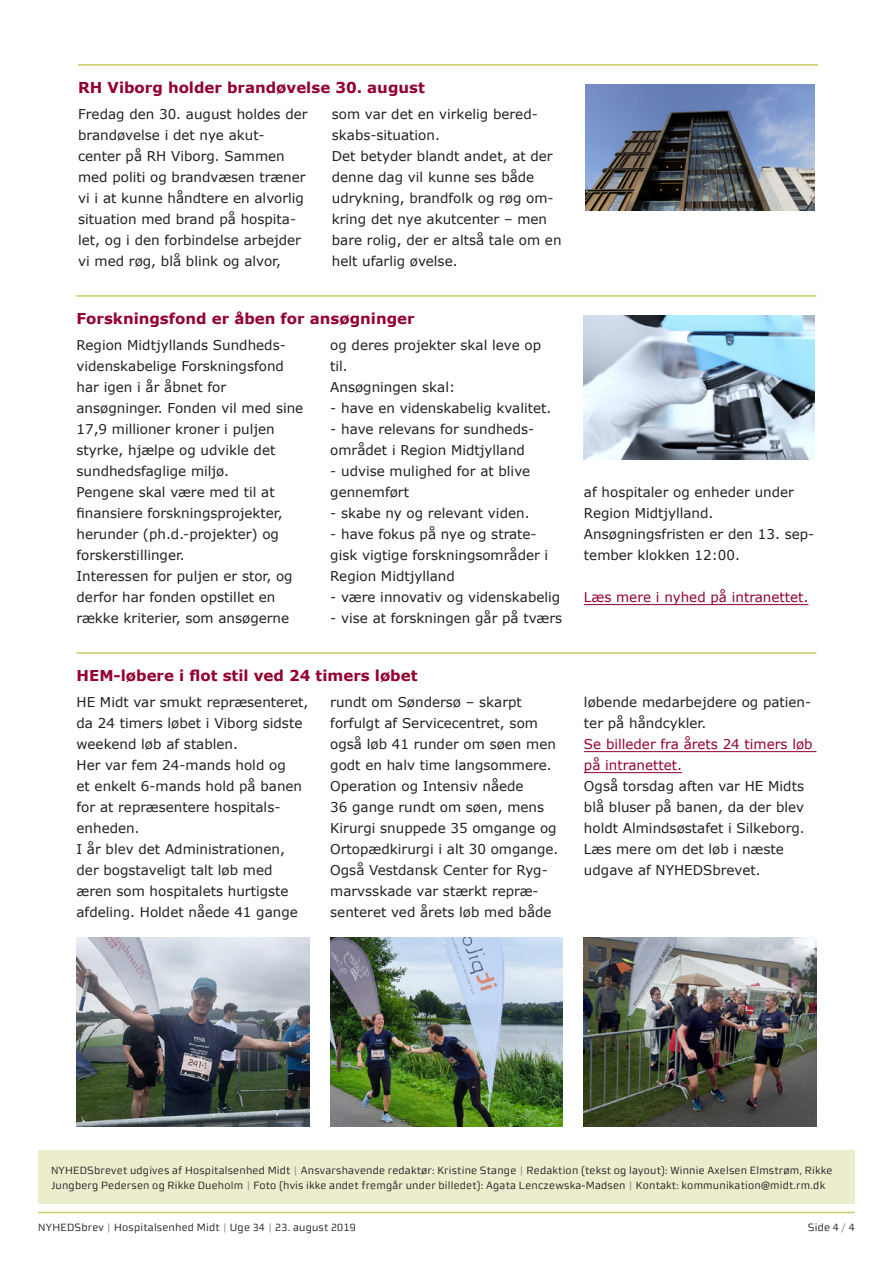
<style>
.page{position:relative;width:893px;height:1263px;background:#fff}
.page>*{position:absolute;margin:0;border:0;box-sizing:border-box;transform-origin:0 0}
.Over_m_streg_-_HEM{font:700 15px "Verdana";color:#940130}
.Brød_-_HEM{font:13.5px/21px "Verdana";color:#231f20}
.Brød_-_HEM-2{font:13.5px "Verdana";color:#940130}
.t1{font:10.5px/15px "midtsans";letter-spacing:.02em;color:#231f20}
.s1{color:#940130}
.s2{color:#8a8c8f}
</style>
<div class="page">
<hr style="left:38px;top:1212px;width:817px;height:1px;background:#cbcb65">
<div style="left:38px;top:1150px;width:817px;height:53px;background:#ecedcd"></div>
<hr style="left:78px;top:64px;width:740px;height:2px;background:#cbcb65">
<img style="left:586px;top:84px;width:229px;height:126px">
<hr style="left:77px;top:295px;width:739px;height:2px;background:#cbcb65">
<hr style="left:584px;top:604px;width:224px;height:1px;background:#940130">
<img style="left:584px;top:315px;width:231px;height:144px">
<hr style="left:77px;top:652px;width:739px;height:2px;background:#cbcb65">
<hr style="left:584px;top:751px;width:232px;height:1px;background:#940130">
<hr style="left:584px;top:772px;width:98px;height:1px;background:#940130">
<img style="left:77px;top:938px;width:232px;height:189px">
<img style="left:330px;top:938px;width:233px;height:189px">
<img style="left:584px;top:938px;width:232px;height:189px">
<p class="Over_m_streg_-_HEM" style="left:78px;top:77px;width:348px">RH Viborg holder brandøvelse 30. august</p>
<p class="Brød_-_HEM" style="left:78px;top:103px;width:231px">Fredag den 30. august holdes der brandøvelse i det nye akut-</p>
<p class="Brød_-_HEM" style="left:78px;top:145px;width:229px">center på RH Viborg. Sammen med politi og brandvæsen træner vi i at kunne håndtere en alvorlig situation med brand på hospita&shy;let, og i den forbindelse arbejder vi med røg, blå blink og alvor,</p>
<p class="Brød_-_HEM" style="left:332px;top:103px;width:231px">som var det en virkelig bered&shy;skabs-situation.<br>Det betyder blandt andet, at der denne dag vil kunne ses både udrykning, brandfolk og røg om&shy;kring det nye akutcenter – men bare rolig, der er altså tale om en helt ufarlig øvelse.</p>
<p class="Over_m_streg_-_HEM" style="left:77px;top:308px;width:340px">Forskningsfond er åben for ansøgninger</p>
<p class="Brød_-_HEM" style="left:77px;top:334px;width:211px">Region Midtjyllands Sundheds-</p>
<p class="Brød_-_HEM" style="left:77px;top:355px;width:209px">videnskabelige Forskningsfond har igen i år åbnet for</p>
<p class="Brød_-_HEM" style="left:77px;top:397px;width:228px">ansøgninger. Fonden vil med sine<br>17,9 millioner kroner i puljen styrke, hjælpe og udvikle det sundhedsfaglige miljø.</p>
<p class="Brød_-_HEM" style="left:77px;top:481px;width:208px">Pengene skal være med til at finansiere forskningsprojekter, herunder (ph.d.-projekter) og forskerstillinger.</p>
<p class="Brød_-_HEM" style="left:77px;top:565px;width:218px">Interessen for puljen er stor, og derfor har fonden opstillet en række kriterier, som ansøgerne</p>
<p class="Brød_-_HEM" style="left:330px;top:334px;width:212px">og deres projekter skal leve op til.</p>
<p class="Brød_-_HEM" style="left:330px;top:376px;width:126px">Ansøgningen skal:</p>
<p class="Brød_-_HEM" style="left:330px;top:397px;width:223px">- have en videnskabelig kvalitet.</p>
<p class="Brød_-_HEM" style="left:330px;top:418px;width:205px">- have relevans for sundheds&shy;området i Region Midtjylland</p>
<p class="Brød_-_HEM" style="left:330px;top:460px;width:201px">- udvise mulighed for at blive gennemført</p>
<p class="Brød_-_HEM" style="left:330px;top:502px;width:201px">- skabe ny og relevant viden.</p>
<p class="Brød_-_HEM" style="left:330px;top:523px;width:220px">- have fokus på nye og strate&shy;gisk vigtige forskningsområder i<br>Region Midtjylland</p>
<p class="Brød_-_HEM" style="left:330px;top:586px;width:231px">- være innovativ og videnskabelig</p>
<p class="Brød_-_HEM" style="left:330px;top:607px;width:233px">- vise at forskningen går på tværs</p>
<p class="Over_m_streg_-_HEM" style="left:77px;top:665px;width:343px">HEM-løbere i flot stil ved 24 timers løbet</p>
<p class="Brød_-_HEM" style="left:77px;top:691px;width:233px">HE Midt var smukt repræsenteret, da 24 timers løbet i Viborg sidste weekend løb af stablen.</p>
<p class="Brød_-_HEM" style="left:77px;top:754px;width:227px">Her var fem 24-mands hold og et enkelt 6-mands hold på banen for at repræsentere hospitals&shy;enheden.</p>
<p class="Brød_-_HEM" style="left:77px;top:838px;width:223px">I år blev det Administrationen, der bogstaveligt talt løb med æren som hospitalets hurtigste afdeling. Holdet nåede 41 gange</p>
<p class="Brød_-_HEM" style="left:330px;top:691px;width:230px">rundt om Søndersø – skarpt forfulgt af Servicecentret, som også løb 41 runder om søen men godt en halv time langsommere.<br>Operation og Intensiv nåede<br>36 gange rundt om søen, mens<br>Kirurgi snuppede 35 omgange og<br>Ortopædkirurgi i alt 30 omgange.</p>
<p class="Brød_-_HEM" style="left:330px;top:859px;width:223px">Også Vestdansk Center for Ryg&shy;marvsskade var stærkt repræ&shy;senteret ved årets løb med både</p>
<p class="Brød_-_HEM" style="left:584px;top:481px;width:212px">af hospitaler og enheder under<br>Region Midtjylland.</p>
<p class="Brød_-_HEM" style="left:584px;top:523px;width:232px">Ansøgningsfristen er den 13. sep&shy;tember klokken 12:00.</p>
<p class="Brød_-_HEM-2" style="left:584px;top:587px;width:226px">Læs mere i nyhed på intranettet.</p>
<p class="Brød_-_HEM" style="left:584px;top:691px;width:229px">løbende medarbejdere og patien&shy;ter på håndcykler.</p>
<p class="Brød_-_HEM" style="left:584px;top:733px;width:230px"><span class="s1">Se billeder fra årets 24 timers løb på intranettet.<br></span>Også torsdag aften var HE Midts blå bluser på banen, da der blev holdt Almindsøstafet i Silkeborg.<br>Læs mere om det løb i næste udgave af NYHEDSbrevet.</p>
<p class="t1" style="left:51px;top:1162px;width:783px">NYHEDSbrevet udgives af Hospitalsenhed Midt <span class="s2">|</span> Ansvarshavende redaktør: Kristine Stange <span class="s2">|</span> Redaktion (tekst og layout): Winnie Axelsen Elmstrøm, Rikke<br>Jungberg Pedersen og Rikke Dueholm <span class="s2">|</span> Foto (hvis ikke andet fremgår under billedet): Agata Lenczewska-Madsen <span class="s2">|</span> Kontakt: kommunikation@midt.rm.dk</p>
<p class="t1" style="left:38px;top:1220px;width:319px">NYHEDSbrev <span class="s2">|</span> Hospitalsenhed Midt <span class="s2">|</span> Uge 34 <span class="s2">|</span> 23. august 2019</p>
<p class="t1" style="left:808px;top:1220px;width:48px">Side 4 <span class="s2">/</span> 4</p>
</div>
